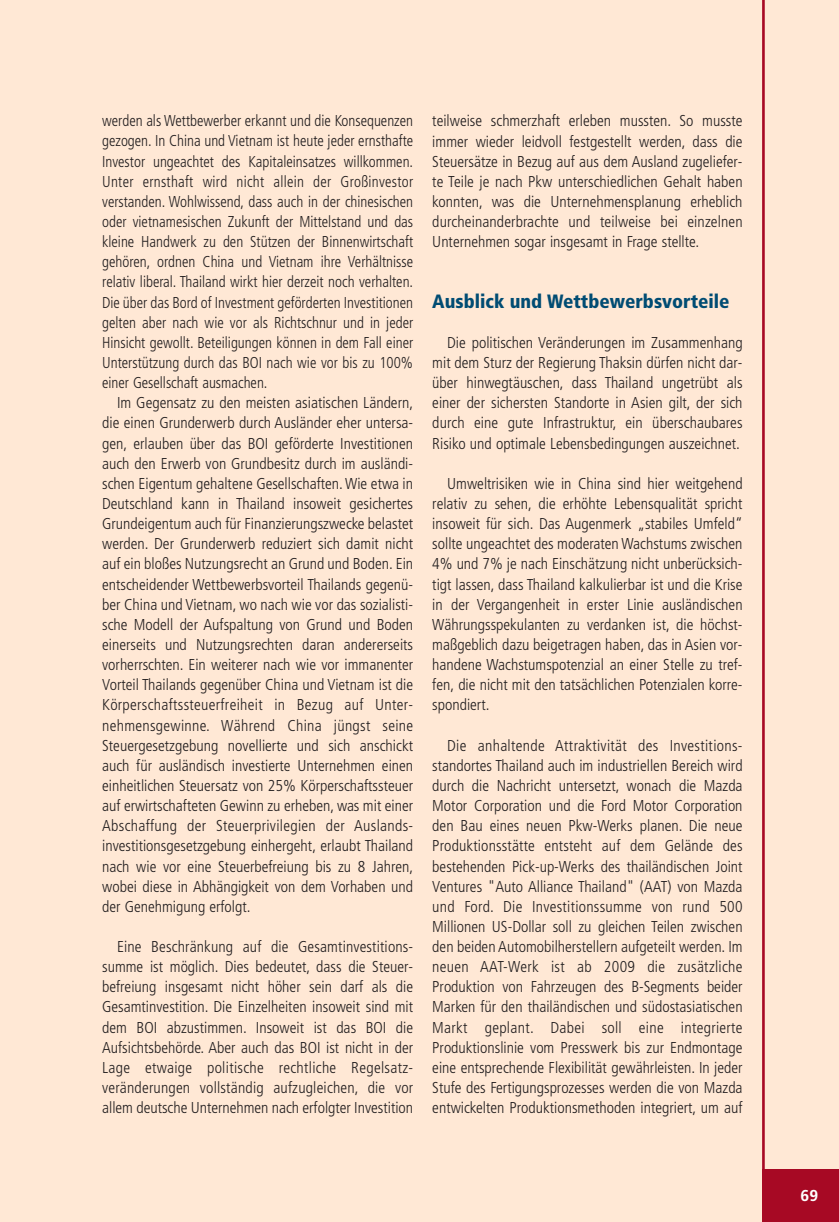
<style>
.page{position:relative;width:839px;height:1222px;background:#fff}
.page>*{position:absolute;margin:0;border:0;box-sizing:border-box;transform-origin:0 0}
.t1{font:900 condensed 19.25px "Frutiger";color:#004c73}
.t2{font:300 condensed 15.75px/20.1px "Frutiger";color:#231f20;text-align:justify}
.t3{font:300 condensed 15.75px/20.1px "Frutiger";color:#231f20;text-align:justify;scale:.95 1}
.t4{font:700 15.75px "Frutiger";color:#fff}
</style>
<div class="page">
<div style="left:0;top:0;width:838px;height:1221px;background:#ffe8d5"></div>
<hr style="left:762px;top:0;width:2px;height:1221px;background:#a70924">
<div style="left:762px;top:1169px;width:76px;height:52px;background:#a70924"></div>
<p class="t3" style="left:102px;top:112px;width:329px">werden als Wettbewerber erkannt und die Konsequenzen gezogen. In China und Vietnam ist heute jeder ernsthafte Investor ungeachtet des Kapitaleinsatzes willkommen.<br>Unter ernsthaft wird nicht allein der Großinvestor verstanden. Wohl wissend, dass auch in der chinesischen oder vietnamesischen Zukunft der Mittelstand und das kleine Handwerk zu den Stützen der Binnenwirtschaft gehören, ordnen China und Vietnam ihre Verhältnisse relativ liberal. Thailand wirkt hier derzeit noch verhalten.<br>Die über das Bord of Investment geförderten Investitionen gelten aber nach wie vor als Richtschnur und in jeder Hinsicht gewollt. Beteiligungen können in dem Fall einer Unterstützung durch das BOI nach wie vor bis zu 100% einer Gesellschaft ausmachen.</p>
<p class="t2" style="left:102px;top:394px;width:312px;text-indent:15px">Im Gegensatz zu den meisten asiatischen Ländern, die einen Grunderwerb durch Ausländer eher untersa&shy;gen, erlauben über das BOI geförderte Investitionen auch den Erwerb von Grundbesitz durch im ausländi&shy;schen Eigentum gehaltene Gesellschaften. Wie etwa in Deutschland kann in Thailand insoweit gesichertes Grundeigentum auch für Finanzierungszwecke belastet werden. Der Grunderwerb reduziert sich damit nicht auf ein bloßes Nutzungsrecht an Grund und Boden. Ein entscheidender Wettbewerbsvorteil Thailands gegenü&shy;ber China und Vietnam, wo nach wie vor das sozialisti&shy;sche Modell der Aufspaltung von Grund und Boden einerseits und Nutzungsrechten daran andererseits vorherrschten. Ein weiterer nach wie vor immanenter Vorteil Thailands gegenüber China und Vietnam ist die Körperschaftssteuerfreiheit in Bezug auf Unter - nehmensgewinne. Während China jüngst seine Steuergesetzgebung novellierte und sich anschickt auch für ausländisch investierte Unter nehmen einen einheitlichen Steuersatz von 25% Körperschaftssteuer auf erwirtschafteten Gewinn zu erheben, was mit einer Abschaffung der Steuer privilegien der Auslands - investitions gesetz gebung einhergeht, erlaubt Thailand nach wie vor eine Steuer befreiung bis zu 8 Jahren, wobei diese in Abhängigkeit von dem Vorhaben und der Genehmigung erfolgt.</p>
<p class="t2" style="left:102px;top:937px;width:312px;text-indent:15px">Eine Beschränkung auf die Gesamtinvestitions - summe ist möglich. Dies bedeutet, dass die Steuer - befreiung insgesamt nicht höher sein darf als die Gesamtinvestition. Die Einzelheiten insoweit sind mit dem BOI abzustimmen. Insoweit ist das BOI die Aufsichtsbehörde. Aber auch das BOI ist nicht in der Lage etwaige politische rechtliche Regelsatz - veränderungen vollständig aufzugleichen, die vor allem deutsche Unternehmen nach erfolgter Investition</p>
<p class="t2" style="left:432px;top:112px;width:312px">teilweise schmerzhaft erleben mussten. So musste immer wieder leidvoll festgestellt werden, dass die Steuersätze in Bezug auf aus dem Ausland zugeliefer&shy;te Teile je nach Pkw unterschiedlichen Gehalt haben konnten, was die Unternehmensplanung erheblich durcheinanderbrachte und teilweise bei einzelnen Unternehmen sogar insgesamt in Frage stellte.</p>
<p class="t1" style="left:432px;top:293px;width:299px">Ausblick und Wettbewerbsvorteile</p>
<p class="t2" style="left:432px;top:333px;width:312px;text-indent:15px">Die politischen Veränderungen im Zusammenhang mit dem Sturz der Regierung Thaksin dürfen nicht dar&shy;über hinwegtäuschen, dass Thailand ungetrübt als einer der sichersten Standorte in Asien gilt, der sich durch eine gute Infrastruktur, ein überschaubares Risiko und optimale Lebensbedingungen auszeichnet.</p>
<p class="t2" style="left:432px;top:474px;width:312px;text-indent:15px">Umweltrisiken wie in China sind hier weitgehend relativ zu sehen, die erhöhte Lebensqualität spricht insoweit für sich. Das Augenmerk „stabiles Umfeld“ sollte ungeachtet des moderaten Wachstums zwischen 4% und 7% je nach Einschätzung nicht unberücksich&shy;tigt lassen, dass Thailand kalkulierbar ist und die Krise in der Vergangenheit in erster Linie ausländischen Währungsspekulanten zu verdanken ist, die höchst&shy;maßgeblich dazu beigetragen haben, das in Asien vor&shy;handene Wachstumspotenzial an einer Stelle zu tref&shy;fen, die nicht mit den tatsächlichen Potenzialen korre&shy;spondiert.</p>
<p class="t2" style="left:432px;top:736px;width:312px;text-indent:15px">Die anhaltende Attraktivität des Investitions - standortes Thailand auch im industriellen Bereich wird durch die Nachricht untersetzt, wonach die Mazda Motor Corporation und die Ford Motor Corporation den Bau eines neuen Pkw-Werks planen. Die neue Produktionsstätte entsteht auf dem Gelände des bestehenden Pick-up-Werks des thailändischen Joint Ventures "Auto Alliance Thailand" (AAT) von Mazda und Ford. Die Investitionssumme von rund 500<br>Millionen US-Dollar soll zu gleichen Teilen zwischen den beiden Automobilherstellern aufgeteilt werden. Im neuen AAT-Werk ist ab 2009 die zusätzliche Produktion von Fahrzeugen des B-Segments beider Marken für den thailändischen und südostasiatischen Markt geplant. Dabei soll eine integrierte Produktionslinie vom Presswerk bis zur Endmontage eine entsprechende Flexibilität gewährleisten. In jeder Stufe des Fertigungsprozesses werden die von Mazda entwickelten Produktionsmethoden integriert, um auf</p>
<p class="t4" style="left:800px;top:1188px;width:19px">69</p>
</div>
